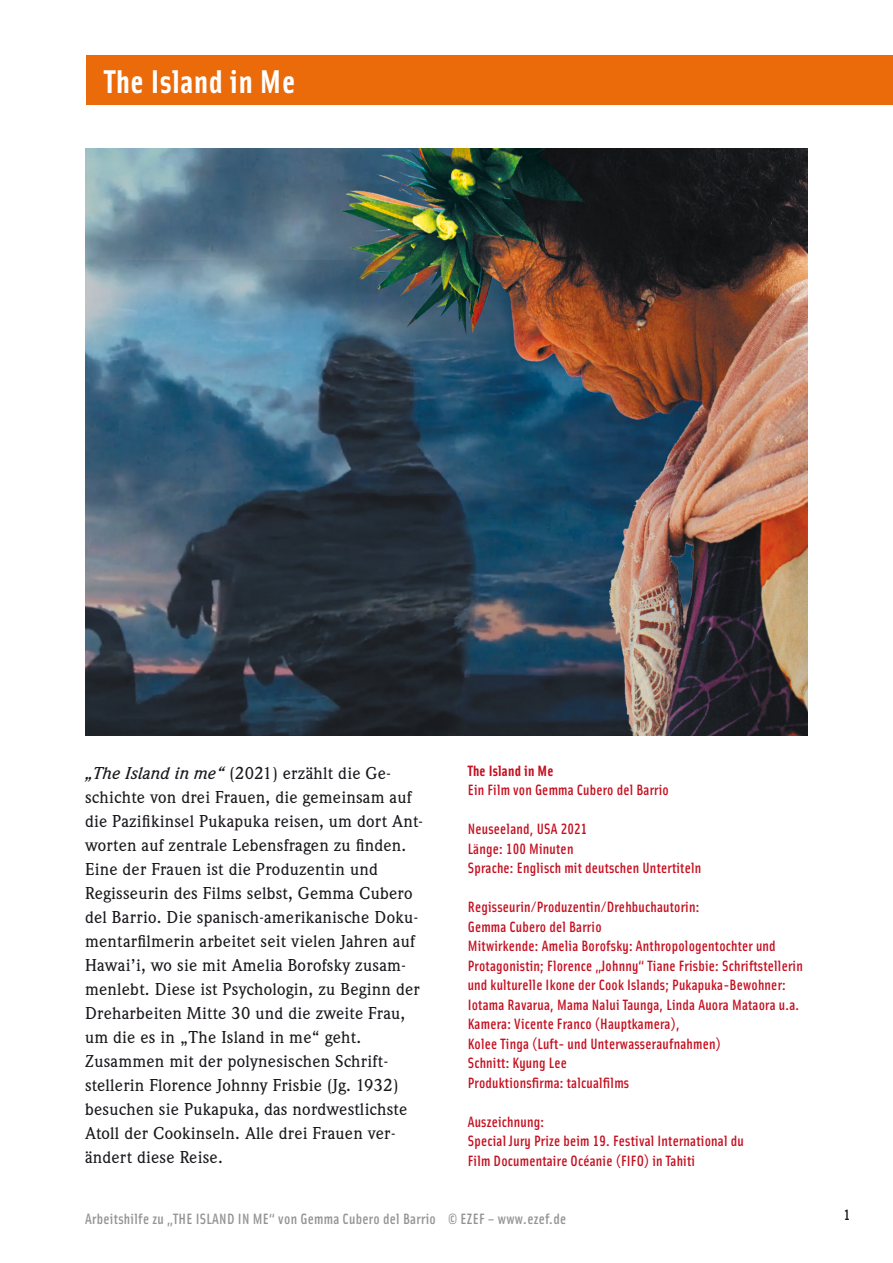
<style>
.page{position:relative;width:893px;height:1263px;background:#fff}
.page>*{position:absolute;margin:0;border:0;box-sizing:border-box;transform-origin:0 0}
.t1{font:33px "Solex Bold Lining";letter-spacing:.02em;color:#fff}
.t2{font:500 18px/24px "Weidemann";letter-spacing:.015em;color:#1a171c}
.t3{font:15px/19.5px "Solex Medium Lining";letter-spacing:.015em;color:#c50e1f}
.t4{font:15px "Solex Medium Lining";letter-spacing:.02em;color:#929395}
.t5{font:15px "Solex Bold Lining";letter-spacing:.015em;color:#c50e1f}
.t6{font:15px "Solex Medium Lining";color:#1a171c}
.s1{font-style:italic}
</style>
<div class="page">
<div style="left:86px;top:55px;width:806px;height:50px;background:#eb6a0a"></div>
<img style="left:85px;top:149px;width:723px;height:587px">
<h1 class="t1" style="left:104px;top:60px;width:192px">The Island in Me</h1>
<p class="t2" style="left:85px;top:761px;width:339px"><span class="s1">„The Island in me“</span> (2021) erzählt die Ge&shy;schichte von drei Frauen, die gemeinsam auf die Pazifikinsel Pukapuka reisen, um dort Ant&shy;worten auf zentrale Lebensfragen zu finden.<br>Eine der Frauen ist die Produzentin und Regisseurin des Films selbst, Gemma Cubero del Barrio. Die spanisch-amerikanische Doku&shy;mentarfilmerin arbeitet seit vielen Jahren auf Hawai’i, wo sie mit Amelia Borofsky zusam&shy;menlebt. Diese ist Psychologin, zu Beginn der Dreharbeiten Mitte 30 und die zweite Frau, um die es in „The Island in me“ geht.<br>Zusammen mit der polynesischen Schrift&shy;stellerin Florence Johnny Frisbie (Jg. 1932) besuchen sie Pukapuka, das nordwestlichste Atoll der Cookinseln. Alle drei Frauen ver&shy;ändert diese Reise.</p>
<p class="t5" style="left:468px;top:761px;width:87px">The Island in Me</p>
<p class="t3" style="left:468px;top:779px;width:203px">Ein Film von Gemma Cubero del Barrio</p>
<p class="t3" style="left:468px;top:818px;width:235px">Neuseeland, USA 2021<br>Länge: 100 Minuten<br>Sprache: Englisch mit deutschen Untertiteln</p>
<p class="t3" style="left:468px;top:896px;width:337px">Regisseurin/Produzentin/Drehbuchautorin:<br>Gemma Cubero del Barrio<br>Mitwirkende: Amelia Borofsky: Anthropologentochter und Protagonistin; Florence „Johnny“ Tiane Frisbie: Schriftstellerin und kulturelle Ikone der Cook Islands; Pukapuka-Bewohner:<br>Iotama Ravarua, Mama Nalui Taunga, Linda Auora Mataora u.a.<br>Kamera: Vicente Franco (Hauptkamera),<br>Kolee Tinga (Luft- und Unterwasseraufnahmen)<br>Schnitt: Kyung Lee<br>Produktionsfirma: talcualfilms</p>
<p class="t3" style="left:468px;top:1111px;width:277px">Auszeichnung:<br>Special Jury Prize beim 19. Festival International du<br>Film Documentaire Océanie (FIFO) in Tahiti</p>
<p class="t4" style="left:85px;top:1209px;width:483px">Arbeitshilfe zu „The Island i n Me“ von Gemma Cubero del Barrio © EZEF – www.ezef.de</p>
<p class="t6" style="left:844px;top:1205px;width:8px">1</p>
</div>
